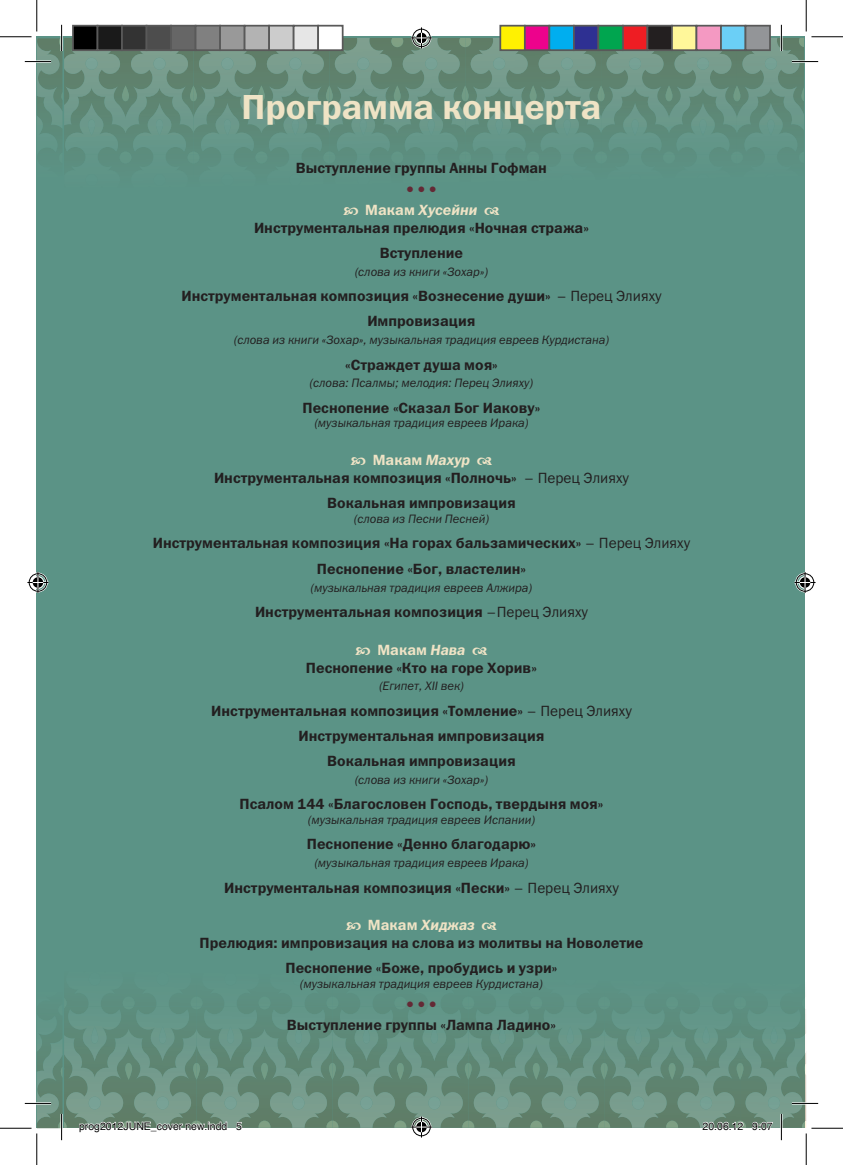
<style>
.page{position:relative;width:843px;height:1165px;background:#fff}
.page>*{position:absolute;margin:0;border:0;box-sizing:border-box;transform-origin:0 0}
.t1{font:35px "Franklin Gothic Demi ITC";color:#efe3c5}
.t2{font:16.62px "Franklin Gothic Demi ITC";color:#642935}
.t3{font:14.88px/17.8px "Franklin Gothic Demi ITC";color:#231f20;text-align:center}
.t4{font:italic 12.25px "Franklin Gothic Book ITC";color:#231f20}
.t5{font:10.5px "Helvetica";color:#000}
.s1{color:#efe3c5}
.s2{font-style:italic;color:#efe3c5}
.s3{font-family:"Franklin Gothic Book ITC"}
</style>
<div class="page">
<div style="left:37px;top:37px;width:26px;height:1091px;background:#5b9386"></div>
<div style="left:63px;top:37px;width:741px;height:1091px;background:#5b9386"></div>
<hr style="left:0;top:36px;width:32px;height:1px;background:#000">
<hr style="left:811px;top:36px;width:31px;height:1px;background:#000">
<hr style="left:0;top:1128px;width:32px;height:1px;background:#000">
<hr style="left:811px;top:1128px;width:31px;height:1px;background:#000">
<hr style="left:36px;top:0;width:1px;height:32px;background:#000">
<hr style="left:36px;top:1133px;width:1px;height:32px;background:#000">
<hr style="left:805px;top:0;width:1px;height:32px;background:#000">
<hr style="left:805px;top:1133px;width:1px;height:32px;background:#000">
<svg style="left:25px;top:25px;width:793px;height:163px"></svg>
<svg style="left:27px;top:572px;width:21px;height:21px"></svg>
<svg style="left:794px;top:572px;width:21px;height:21px"></svg>
<div style="left:73px;top:26px;width:24px;height:24px;background:#000"></div>
<div style="left:72px;top:25px;width:26px;height:26px;border:2px solid #595959"></div>
<div style="left:97px;top:26px;width:25px;height:24px;background:#1a1a1a"></div>
<div style="left:97px;top:25px;width:26px;height:26px;border:2px solid #595959"></div>
<div style="left:122px;top:26px;width:24px;height:24px;background:#333"></div>
<div style="left:121px;top:25px;width:26px;height:26px;border:2px solid #595959"></div>
<div style="left:146px;top:26px;width:25px;height:24px;background:#4d4d4d"></div>
<div style="left:146px;top:25px;width:26px;height:26px;border:2px solid #595959"></div>
<div style="left:171px;top:26px;width:24px;height:24px;background:#666"></div>
<div style="left:170px;top:25px;width:26px;height:26px;border:2px solid #595959"></div>
<div style="left:195px;top:26px;width:25px;height:24px;background:#808080"></div>
<div style="left:195px;top:25px;width:26px;height:26px;border:2px solid #595959"></div>
<div style="left:220px;top:26px;width:24px;height:24px;background:#999"></div>
<div style="left:219px;top:25px;width:26px;height:26px;border:2px solid #595959"></div>
<div style="left:244px;top:26px;width:25px;height:24px;background:#b3b3b3"></div>
<div style="left:244px;top:25px;width:26px;height:26px;border:2px solid #595959"></div>
<div style="left:269px;top:26px;width:24px;height:24px;background:#ccc"></div>
<div style="left:268px;top:25px;width:26px;height:26px;border:2px solid #595959"></div>
<div style="left:293px;top:26px;width:25px;height:24px;background:#e6e6e6"></div>
<div style="left:293px;top:25px;width:26px;height:26px;border:2px solid #595959"></div>
<div style="left:318px;top:26px;width:24px;height:24px;background:#fff"></div>
<div style="left:317px;top:25px;width:26px;height:26px;border:2px solid #595959"></div>
<div style="left:500px;top:26px;width:24px;height:24px;background:#fff101"></div>
<div style="left:499px;top:25px;width:26px;height:26px;border:2px solid #595959"></div>
<div style="left:524px;top:26px;width:25px;height:24px;background:#ed028c"></div>
<div style="left:524px;top:25px;width:26px;height:26px;border:2px solid #595959"></div>
<div style="left:549px;top:26px;width:24px;height:24px;background:#00aeef"></div>
<div style="left:548px;top:25px;width:26px;height:26px;border:2px solid #595959"></div>
<div style="left:573px;top:26px;width:25px;height:24px;background:#2e3092"></div>
<div style="left:573px;top:25px;width:26px;height:26px;border:2px solid #595959"></div>
<div style="left:598px;top:26px;width:24px;height:24px;background:#00a54f"></div>
<div style="left:597px;top:25px;width:26px;height:26px;border:2px solid #595959"></div>
<div style="left:622px;top:26px;width:25px;height:24px;background:#ee1d23"></div>
<div style="left:622px;top:25px;width:26px;height:26px;border:2px solid #595959"></div>
<div style="left:647px;top:26px;width:24px;height:24px;background:#231f20"></div>
<div style="left:646px;top:25px;width:26px;height:26px;border:2px solid #595959"></div>
<div style="left:671px;top:26px;width:25px;height:24px;background:#fff79a"></div>
<div style="left:671px;top:25px;width:26px;height:26px;border:2px solid #595959"></div>
<div style="left:696px;top:26px;width:24px;height:24px;background:#f499c2"></div>
<div style="left:695px;top:25px;width:26px;height:26px;border:2px solid #595959"></div>
<div style="left:720px;top:26px;width:25px;height:24px;background:#6bcff6"></div>
<div style="left:720px;top:25px;width:26px;height:26px;border:2px solid #595959"></div>
<div style="left:745px;top:26px;width:24px;height:24px;background:#939598"></div>
<div style="left:744px;top:25px;width:26px;height:26px;border:2px solid #595959"></div>
<svg style="left:25px;top:971px;width:793px;height:169px"></svg>
<h1 class="t1" style="left:241px;top:86px;width:361px">Программа концерта</h1>
<p class="t3" style="left:296px;top:159px;width:252px">Выступление группы Анны Гофман</p>
<p class="t2" style="left:404px;top:179px;width:35px">•••</p>
<p class="t3" style="left:254px;top:201px;width:336px"><span class="s1">Макам</span> <span class="s2">Хусейни<br></span>Инструментальная прелюдия «Ночная стража»</p>
<p class="t3" style="left:380px;top:244px;width:85px">Вступление</p>
<p class="t4" style="left:354px;top:265px;width:135px">(слова из книги «Зохар»)</p>
<p class="t3" style="left:181px;top:284px;width:481px;line-height:25.4px">Инструментальная композиция «Вознесение души» <span class="s3">– Перец Элияху<br></span>Импровизация</p>
<p class="t4" style="left:234px;top:333px;width:377px">(слова из книги «Зохар», музыкальная традиция евреев Курдистана)</p>
<p class="t3" style="left:345px;top:356px;width:154px">«Страждет душа моя»</p>
<p class="t4" style="left:309px;top:376px;width:225px">(слова: Псалмы; мелодия: Перец Элияху)</p>
<p class="t3" style="left:302px;top:399px;width:239px">Песнопение «Сказал Бог Иакову»</p>
<p class="t4" style="left:314px;top:416px;width:216px">(музыкальная традиция евреев Ирака)</p>
<p class="t3" style="left:214px;top:452px;width:416px"><span class="s1">Макам</span> <span class="s2">Махур<br></span>Инструментальная композиция «Полночь» <span class="s3">– Перец Элияху</span></p>
<p class="t3" style="left:327px;top:495px;width:190px">Вокальная импровизация</p>
<p class="t4" style="left:354px;top:512px;width:137px">(слова из Песни Песней)</p>
<p class="t3" style="left:153px;top:531px;width:538px;line-height:25.4px">Инструментальная композиция «На горах бальзамических» <span class="s3">– Перец Элияху<br></span>Песнопение «Бог, властелин»</p>
<p class="t4" style="left:310px;top:580px;width:223px">(музыкальная традиция евреев Алжира)</p>
<p class="t3" style="left:255px;top:603px;width:334px">Инструментальная композиция <span class="s3">–Перец Элияху</span></p>
<p class="t3" style="left:306px;top:641px;width:232px"><span class="s1">Макам</span> <span class="s2">Нава<br></span>Песнопение «Кто на горе Хорив»</p>
<p class="t4" style="left:379px;top:679px;width:86px">(Египет, XII век)</p>
<p class="t3" style="left:211px;top:698px;width:422px;line-height:25.2px">Инструментальная композиция «Томление» <span class="s3">– Перец Элияху<br></span>Инструментальная импровизация<br>Вокальная импровизация</p>
<p class="t4" style="left:354px;top:773px;width:135px">(слова из книги «Зохар»)</p>
<p class="t3" style="left:239px;top:796px;width:365px">Псалом 144 «Благословен Господь, твердыня моя»</p>
<p class="t4" style="left:308px;top:813px;width:229px">(музыкальная традиция евреев Испании)</p>
<p class="t3" style="left:307px;top:836px;width:231px">Песнопение «Денно благодарю»</p>
<p class="t4" style="left:314px;top:856px;width:216px">(музыкальная традиция евреев Ирака)</p>
<p class="t3" style="left:224px;top:879px;width:396px">Инструментальная композиция «Пески» <span class="s3">– Перец Элияху</span></p>
<p class="t3" style="left:199px;top:917px;width:445px"><span class="s1">Макам</span> <span class="s2">Хиджаз<br></span>Прелюдия: импровизация на слова из молитвы на Новолетие</p>
<p class="t3" style="left:285px;top:960px;width:273px">Песнопение «Боже, пробудись и узри»</p>
<p class="t4" style="left:300px;top:977px;width:245px">(музыкальная традиция евреев Курдистана)</p>
<p class="t2" style="left:404px;top:994px;width:35px">•••</p>
<p class="t3" style="left:287px;top:1016px;width:270px">Выступление группы «Лампа Ладино»</p>
<p class="t5" style="left:79px;top:1118px;width:164px">prog2012JUNE_cover new.indd 5</p>
<p class="t5" style="left:702px;top:1118px;width:72px">20.06.12 9:07</p>
</div>
